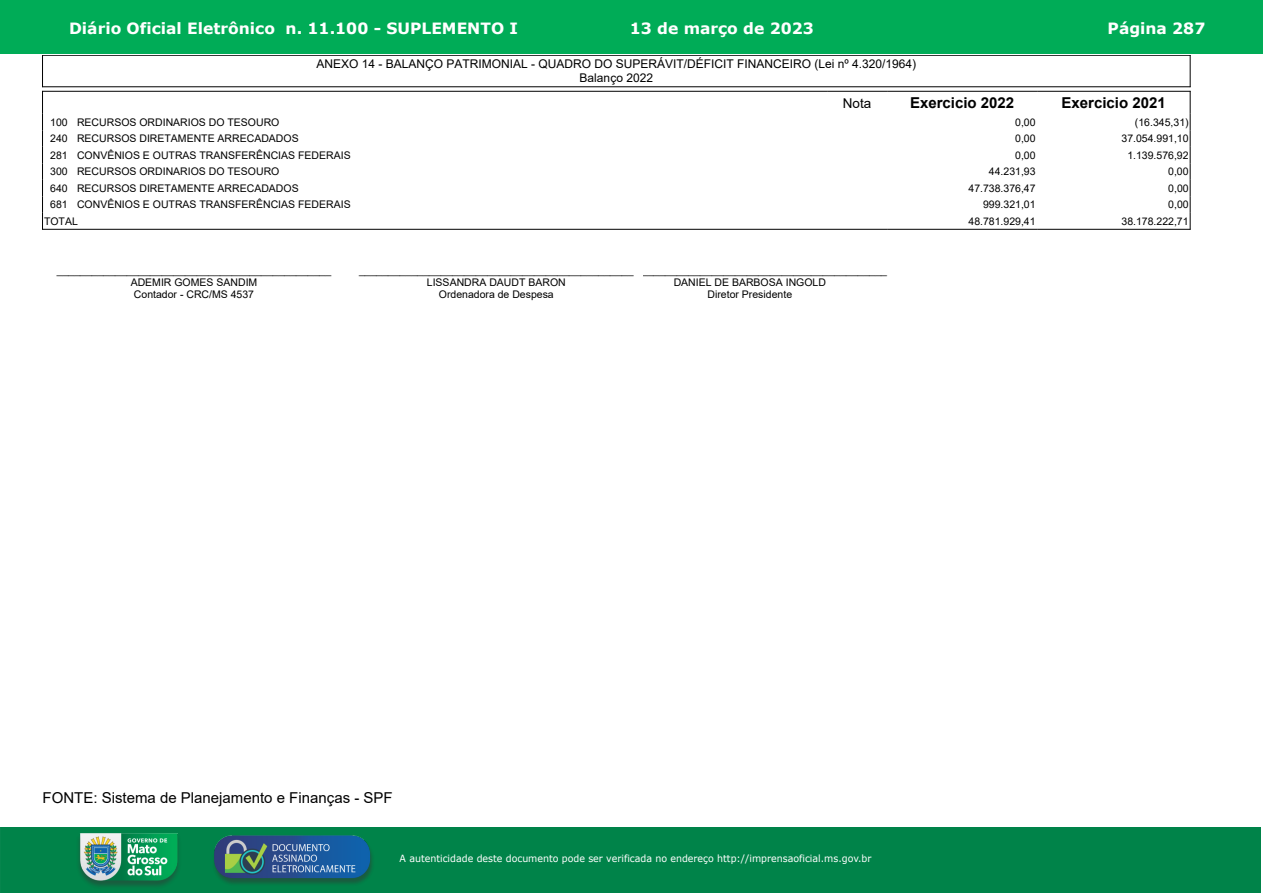
<style>
.page{position:relative;width:1263px;height:893px;background:#fff}
.page>*{position:absolute;margin:0;border:0;box-sizing:border-box;transform-origin:0 0}
.t1{font:700 15.6px "Verdana";color:#fff}
.t2{font:15px "Arial";color:#000}
.t3{font:700 15px "Arial";color:#000}
.t4{font:13.5px "Arial";color:#000}
.t5{font:12px/14px "Arial";color:#000;text-align:center}
.t6{font:10.5px/12.1px "Arial";color:#000;text-align:center}
.t7{font:9.9px "Verdana";color:#fff;scale:.95 1}
</style>
<div class="page">
<div style="left:0;top:0;width:1263px;height:54px;background:#00ac57"></div>
<div style="left:0;top:827px;width:1261px;height:66px;background:#008349"></div>
<img style="left:73px;top:832px;width:112px;height:61px">
<img style="left:210px;top:835px;width:168px;height:54px">
<hr style="left:43px;top:55px;width:1147px;height:1px;background:#000">
<hr style="left:43px;top:55px;width:1px;height:32px;background:#000">
<hr style="left:43px;top:86px;width:1147px;height:1px;background:#000">
<hr style="left:1190px;top:55px;width:1px;height:32px;background:#000">
<hr style="left:827px;top:91px;width:60px;height:1px;background:#000">
<hr style="left:887px;top:91px;width:150px;height:1px;background:#000">
<hr style="left:1037px;top:91px;width:153px;height:1px;background:#000">
<hr style="left:43px;top:91px;width:784px;height:1px;background:#000">
<hr style="left:43px;top:229px;width:844px;height:1px;background:#000">
<hr style="left:887px;top:229px;width:150px;height:1px;background:#000">
<hr style="left:1037px;top:229px;width:153px;height:1px;background:#000">
<svg style="left:1190px;top:91px;width:1px;height:139px"></svg>
<h1 class="t1" style="left:69px;top:17px;width:450px">Diário Oficial Eletrônico n. 11.100 - SUPLEMENTO I</h1>
<h1 class="t1" style="left:630px;top:17px;width:186px">13 de março de 2023</h1>
<h1 class="t1" style="left:1107px;top:17px;width:99px">Página 287</h1>
<p class="t5" style="left:316px;top:57px;width:601px">ANEXO 14 - BALANÇO PATRIMONIAL - QUADRO DO SUPERÁVIT/DÉFICIT FINANCEIRO (Lei nº 4.320/1964)<br>Balanço 2022</p>
<p class="t4" style="left:843px;top:93px;width:30px">Nota</p>
<h2 class="t3" style="left:910px;top:92px;width:106px">Exercicio 2022</h2>
<h2 class="t3" style="left:1061px;top:92px;width:106px">Exercicio 2021</h2>
<p class="t6" style="left:50px;top:116px;width:231px">100 RECURSOS ORDINARIOS DO TESOURO</p>
<p class="t6" style="left:1015px;top:116px;width:22px">0,00</p>
<p class="t6" style="left:1135px;top:116px;width:55px">(16.345,31)</p>
<p class="t6" style="left:50px;top:133px;width:250px">240 RECURSOS DIRETAMENTE ARRECADADOS</p>
<p class="t6" style="left:1015px;top:133px;width:22px">0,00</p>
<p class="t6" style="left:1121px;top:133px;width:69px">37.054.991,10</p>
<p class="t6" style="left:50px;top:149px;width:302px">281 CONVÊNIOS E OUTRAS TRANSFERÊNCIAS FEDERAIS</p>
<p class="t6" style="left:1015px;top:149px;width:22px">0,00</p>
<p class="t6" style="left:1127px;top:149px;width:63px">1.139.576,92</p>
<p class="t6" style="left:50px;top:166px;width:231px">300 RECURSOS ORDINARIOS DO TESOURO</p>
<p class="t6" style="left:989px;top:166px;width:48px">44.231,93</p>
<p class="t6" style="left:1168px;top:166px;width:22px">0,00</p>
<p class="t6" style="left:50px;top:182px;width:250px">640 RECURSOS DIRETAMENTE ARRECADADOS</p>
<p class="t6" style="left:968px;top:182px;width:69px">47.738.376,47</p>
<p class="t6" style="left:1168px;top:182px;width:22px">0,00</p>
<p class="t6" style="left:50px;top:199px;width:302px">681 CONVÊNIOS E OUTRAS TRANSFERÊNCIAS FEDERAIS</p>
<p class="t6" style="left:983px;top:199px;width:54px">999.321,01</p>
<p class="t6" style="left:1168px;top:199px;width:22px">0,00</p>
<p class="t6" style="left:44px;top:215px;width:35px">TOTAL</p>
<p class="t6" style="left:968px;top:215px;width:69px">48.781.929,41</p>
<p class="t6" style="left:1121px;top:215px;width:69px">38.178.222,71</p>
<p class="t6" style="left:57px;top:264px;width:276px">_______________________________________________<br>ADEMIR GOMES SANDIM<br>Contador - CRC/MS 4537</p>
<p class="t6" style="left:359px;top:264px;width:276px">_______________________________________________<br>LISSANDRA DAUDT BARON<br>Ordenadora de Despesa</p>
<p class="t6" style="left:613px;top:264px;width:276px">_______________________________________________<br>DANIEL DE BARBOSA INGOLD<br>Diretor Presidente</p>
<h2 class="t2" style="left:43px;top:788px;width:352px">FONTE: Sistema de Planejamento e Finanças - SPF</h2>
<p class="t7" style="left:400px;top:851px;width:498px">A autenticidade deste documento pode ser verificada no endereço http://imprensaoficial.ms.gov.br</p>
</div>
